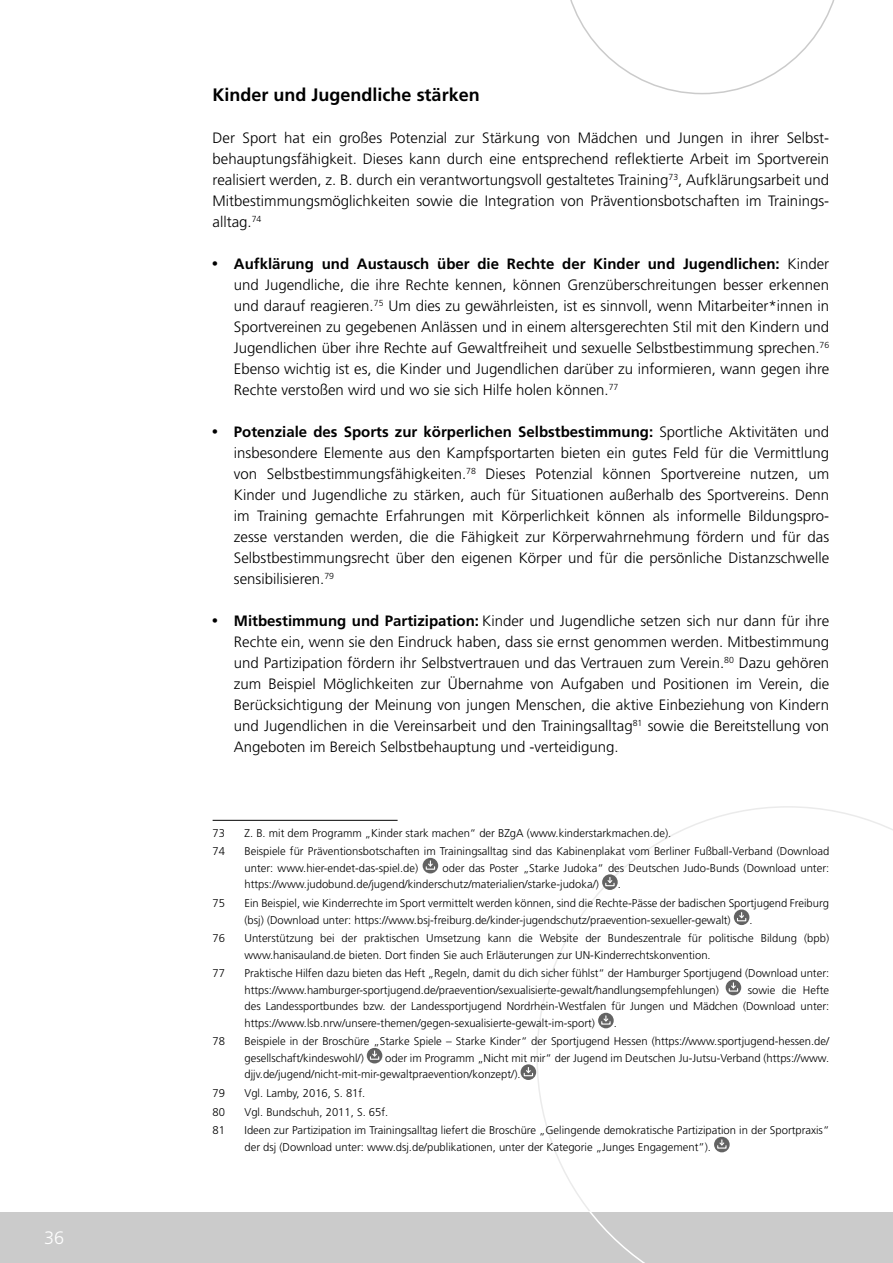
<style>
.page{position:relative;width:893px;height:1263px;background:#fff}
.page>*{position:absolute;margin:0;border:0;box-sizing:border-box;transform-origin:0 0}
.sub_2{font:700 18px "Frutiger";color:#000}
.t1{font:300 18px "Frutiger";color:#fff}
.copy_links{font:300 15px/21px "Frutiger";color:#000;text-align:justify}
.Fußnote{font:300 11.25px/16.5px "Frutiger";color:#000}
.s1{font-family:"Blur";font-weight:500}
.s2{font-weight:700}
</style>
<div class="page">
<svg style="left:536px;top:806px;width:357px;height:405px"></svg>
<svg style="left:570px;top:0;width:265px;height:94px"></svg>
<div style="left:0;top:1212px;width:893px;height:51px;background:#cbcbcb"></div>
<svg style="left:589px;top:1212px;width:56px;height:51px"></svg>
<hr style="left:213px;top:820px;width:185px;height:1px;background:#000">
<div style="left:423px;top:858px;width:15px;height:15px;background:#636363;border-radius:50%"></div>
<svg style="left:426px;top:861px;width:9px;height:9px"></svg>
<svg style="left:602px;top:874px;width:16px;height:16px"></svg>
<svg style="left:605px;top:877px;width:10px;height:9px"></svg>
<svg style="left:734px;top:909px;width:15px;height:16px"></svg>
<svg style="left:737px;top:912px;width:9px;height:9px"></svg>
<svg style="left:726px;top:980px;width:15px;height:15px"></svg>
<svg style="left:729px;top:983px;width:9px;height:8px"></svg>
<svg style="left:598px;top:1013px;width:16px;height:15px"></svg>
<svg style="left:601px;top:1016px;width:10px;height:8px"></svg>
<div style="left:367px;top:1048px;width:15px;height:15px;background:#636363;border-radius:50%"></div>
<svg style="left:370px;top:1051px;width:9px;height:9px"></svg>
<svg style="left:521px;top:1064px;width:15px;height:16px"></svg>
<svg style="left:524px;top:1067px;width:9px;height:9px"></svg>
<div style="left:714px;top:1137px;width:16px;height:15px;background:#636363;border-radius:50%"></div>
<div style="left:717px;top:1145px;width:10px;height:4px;border:1px solid #fff"></div>
<svg style="left:718px;top:1140px;width:7px;height:6px"></svg>
<p class="t1" style="left:44px;top:1228px;width:22px">36</p>
<p class="sub_2" style="left:213px;top:84px;width:269px">Kinder und Jugendliche stärken</p>
<p class="copy_links" style="left:213px;top:127px;width:618px">Der Sport hat ein großes Potenzial zur Stärkung von Mädchen und Jungen in ihrer Selbst&shy;behauptungsfähigkeit. Dieses kann durch eine entsprechend reflektierte Arbeit im Sportverein realisiert werden, z. B. durch ein verantwortungsvoll gestaltetes Training<sup>73</sup>, Aufklärungsarbeit und Mitbestimmungsmöglichkeiten sowie die Integration von Präventionsbotschaften im Trainings&shy;alltag.<sup>74</sup></p>
<p class="copy_links" style="left:234px;top:253px;width:597px;text-indent:-21px"><span class="s1">•</span> <span class="s2">Aufklärung und Austausch über die Rechte der Kinder und Jugendlichen:</span> Kinder und Jugendliche, die ihre Rechte kennen, können Grenzüberschreitungen besser erkennen und darauf reagieren.<sup>75</sup> Um dies zu gewährleisten, ist es sinnvoll, wenn Mitarbeiter*innen in Sportvereinen zu gegebenen Anlässen und in einem altersgerechten Stil mit den Kindern und Jugendlichen über ihre Rechte auf Gewaltfreiheit und sexuelle Selbstbestimmung sprechen.<sup>76<br></sup>Ebenso wichtig ist es, die Kinder und Jugendlichen darüber zu informieren, wann gegen ihre Rechte verstoßen wird und wo sie sich Hilfe holen können.<sup>77</sup></p>
<p class="copy_links" style="left:234px;top:421px;width:597px;text-indent:-21px"><span class="s1">•</span> <span class="s2">Potenziale des Sports zur körperlichen Selbstbestimmung:</span> Sportliche Aktivitäten und insbesondere Elemente aus den Kampfsportarten bieten ein gutes Feld für die Vermittlung von Selbstbestimmungsfähigkeiten.<sup>78</sup> Dieses Potenzial können Sportvereine nutzen, um Kinder und Jugendliche zu stärken, auch für Situationen außerhalb des Sportvereins. Denn im Training gemachte Erfahrungen mit Körperlichkeit können als informelle Bildungspro&shy;zesse verstanden werden, die die Fähigkeit zur Körperwahrnehmung fördern und für das Selbstbestimmungsrecht über den eigenen Körper und für die persönliche Distanzschwelle sensibilisieren.<sup>79</sup></p>
<p class="copy_links" style="left:234px;top:610px;width:597px;text-indent:-21px"><span class="s1">•</span> <span class="s2">Mitbestimmung und Partizipation:</span> Kinder und Jugendliche setzen sich nur dann für ihre Rechte ein, wenn sie den Eindruck haben, dass sie ernst genommen werden. Mitbestimmung und Partizipation fördern ihr Selbstvertrauen und das Vertrauen zum Verein.<sup>80</sup> Dazu gehören zum Beispiel Möglichkeiten zur Übernahme von Aufgaben und Positionen im Verein, die Berücksichtigung der Meinung von jungen Menschen, die aktive Einbeziehung von Kindern und Jugendlichen in die Vereinsarbeit und den Trainingsalltag<sup>81</sup> sowie die Bereitstellung von Angeboten im Bereich Selbstbehauptung und -verteidigung.</p>
<p class="Fußnote" style="left:213px;top:825px;width:14px">73</p>
<p class="Fußnote" style="left:244px;top:825px;width:428px">Z. B. mit dem Programm „Kinder stark machen“ der BZgA (www.kinderstarkmachen.de).</p>
<p class="Fußnote" style="left:213px;top:843px;width:14px">74</p>
<p class="Fußnote" style="left:244px;top:843px;width:586px">Beispiele für Präventionsbotschaften im Trainingsalltag sind das Kabinenplakat vom Berliner Fußball-Verband (Download unter: www.hier-endet-das-spiel.de)</p>
<p class="Fußnote" style="left:244px;top:860px;width:586px;text-indent:198px">oder das Poster „Starke Judoka“ des Deutschen Judo-Bunds (Download unter: https://www.judobund.de/jugend/kinderschutz/materialien/starke-judoka/)</p>
<p class="Fußnote" style="left:618px;top:876px;width:5px">.</p>
<p class="Fußnote" style="left:213px;top:895px;width:14px">75</p>
<p class="Fußnote" style="left:244px;top:895px;width:586px">Ein Beispiel, wie Kinderrechte im Sport vermittelt werden können, sind die Rechte-Pässe der badischen Sportjugend Freiburg (bsj) (Download unter: https://www.bsj-freiburg.de/kinder-jugendschutz/praevention-sexueller-gewalt)</p>
<p class="Fußnote" style="left:749px;top:911px;width:5px">.</p>
<p class="Fußnote" style="left:213px;top:930px;width:14px">76</p>
<p class="Fußnote" style="left:244px;top:930px;width:586px">Unterstützung bei der praktischen Umsetzung kann die Website der Bundeszentrale für politische Bildung (bpb) www.hanisauland.de bieten. Dort finden Sie auch Erläuterungen zur UN-Kinderrechtskonvention.</p>
<p class="Fußnote" style="left:213px;top:965px;width:14px">77</p>
<p class="Fußnote" style="left:244px;top:965px;width:586px">Praktische Hilfen dazu bieten das Heft „Regeln, damit du dich sicher fühlst“ der Hamburger Sportjugend (Download unter: https://www.hamburger-sportjugend.de/praevention/sexualisierte-gewalt/handlungsempfehlungen)</p>
<p class="Fußnote" style="left:244px;top:982px;width:586px;text-align:justify;text-indent:503px">sowie die Hefte des Landessportbundes bzw. der Landessportjugend Nordrhein-Westfalen für Jungen und Mädchen (Download unter: https://www.lsb.nrw/unsere-themen/gegen-sexualisierte-gewalt-im-sport)</p>
<p class="Fußnote" style="left:614px;top:1015px;width:5px">.</p>
<p class="Fußnote" style="left:213px;top:1033px;width:14px">78</p>
<p class="Fußnote" style="left:244px;top:1033px;width:586px">Beispiele in der Broschüre „Starke Spiele – Starke Kinder“ der Sportjugend Hessen (https://www.sportjugend-hessen.de/ gesellschaft/kindeswohl/)</p>
<p class="Fußnote" style="left:244px;top:1050px;width:586px;text-indent:141px">oder im Programm „Nicht mit mir“ der Jugend im Deutschen Ju-Jutsu-Verband (https://www. djjv.de/jugend/nicht-mit-mir-gewaltpraevention/konzept/).</p>
<p class="Fußnote" style="left:213px;top:1085px;width:14px">79</p>
<p class="Fußnote" style="left:244px;top:1085px;width:122px">Vgl. Lamby, 2016, S. 81f.</p>
<p class="Fußnote" style="left:213px;top:1103px;width:14px">80</p>
<p class="Fußnote" style="left:244px;top:1103px;width:145px">Vgl. Bundschuh, 2011, S. 65f.</p>
<p class="Fußnote" style="left:213px;top:1122px;width:14px">81</p>
<p class="Fußnote" style="left:244px;top:1122px;width:586px">Ideen zur Partizipation im Trainingsalltag liefert die Broschüre „Gelingende demokratische Partizipation in der Sportpraxis“ der dsj (Download unter: www.dsj.de/publikationen, unter der Kategorie „Junges Engagement”).</p>
</div>
